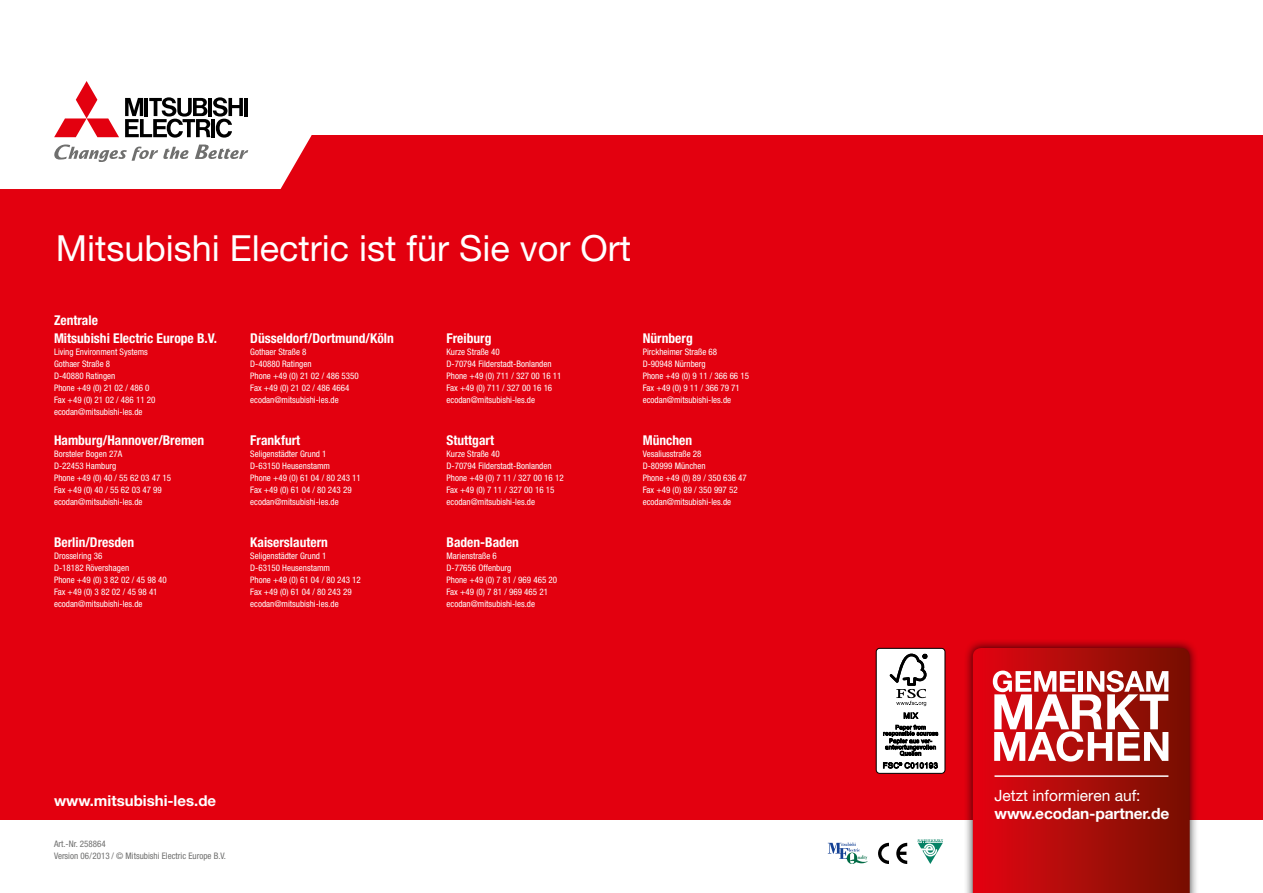
<style>
.page{position:relative;width:1263px;height:893px;background:#fff}
.page>*{position:absolute;margin:0;border:0;box-sizing:border-box;transform-origin:0 0}
.t1{font:36px "Helvetica Neue LT Pro";color:#fff}
.t2{font:700 15.6px "Helvetica Neue LT Pro";letter-spacing:-.01em;color:#fff}
.t3{font:15.6px "Helvetica Neue LT Pro";color:#fff}
.t4{font:700 15px "Helvetica Neue LT Pro";color:#fff}
.t5{font:700 condensed 13.5px/18px "Helvetica Neue LT Pro";color:#fff}
.t6{font:condensed 9px/12px "Helvetica Neue LT Pro";color:#fff}
.t7{font:condensed 9px/12px "Helvetica Neue LT Pro";color:#6f6f6e}
</style>
<div class="page">
<div style="left:0;top:135px;width:1263px;height:684px;background:#e3000f"></div>
<svg style="left:0;top:81px;width:311px;height:108px"></svg>
<svg style="left:828px;top:842px;width:40px;height:22px"></svg>
<svg style="left:878px;top:843px;width:11px;height:21px"></svg>
<svg style="left:896px;top:843px;width:11px;height:21px"></svg>
<svg style="left:918px;top:839px;width:25px;height:25px"></svg>
<div style="left:876px;top:648px;width:69px;height:125px;background:#fff;border-radius:3px"></div>
<div style="left:876px;top:648px;width:69px;height:126px;border:1px solid #000;border-radius:3px"></div>
<svg style="left:889px;top:654px;width:38px;height:52px"></svg>
<svg style="left:904px;top:712px;width:14px;height:7px"></svg>
<svg style="left:883px;top:725px;width:55px;height:31px"></svg>
<svg style="left:883px;top:762px;width:55px;height:7px"></svg>
<div style="left:964px;top:639px;width:235px;height:254px;background:#000;opacity:.75"></div>
<svg style="left:973px;top:648px;width:217px;height:245px"></svg>
<hr style="left:994px;top:775px;width:174px;height:2px;background:#fff">
<svg style="left:993px;top:671px;width:175px;height:91px"></svg>
<h1 class="t1" style="left:56px;top:227px;width:577px">Mitsubishi Electric ist für Sie vor Ort</h1>
<h3 class="t5" style="left:54px;top:311px;width:165px">Zentrale<br>Mitsubishi Electric Europe B.V.</h3>
<p class="t6" style="left:54px;top:345px;width:103px">Living Environment Systems<br>Gothaer Straße 8<br>D-40880 Ratingen<br>Phone +49 (0) 21 02 / 486 0<br>Fax +49 (0) 21 02 / 486 11 20 ecodan@mitsubishi-les.de</p>
<h3 class="t5" style="left:54px;top:431px;width:152px">Hamburg/Hannover/Bremen</h3>
<p class="t6" style="left:54px;top:447px;width:119px">Borsteler Bogen 27A<br>D-22453 Hamburg<br>Phone +49 (0) 40 / 55 62 03 47 15<br>Fax +49 (0) 40 / 55 62 03 47 99 ecodan@mitsubishi-les.de</p>
<h3 class="t5" style="left:54px;top:533px;width:82px">Berlin/Dresden</h3>
<p class="t6" style="left:54px;top:549px;width:114px">Drosselring 36<br>D-18182 Rövershagen<br>Phone +49 (0) 3 82 02 / 45 98 40<br>Fax +49 (0) 3 82 02 / 45 98 41 ecodan@mitsubishi-les.de</p>
<h3 class="t5" style="left:250px;top:329px;width:145px">Düsseldorf/Dortmund/Köln</h3>
<p class="t6" style="left:250px;top:345px;width:110px">Gothaer Straße 8<br>D-40880 Ratingen<br>Phone +49 (0) 21 02 / 486 5350<br>Fax +49 (0) 21 02 / 486 4664 ecodan@mitsubishi-les.de</p>
<h3 class="t5" style="left:250px;top:431px;width:51px">Frankfurt</h3>
<p class="t6" style="left:250px;top:447px;width:112px">Seligenstädter Grund 1<br>D-63150 Heusenstamm<br>Phone +49 (0) 61 04 / 80 243 11<br>Fax +49 (0) 61 04 / 80 243 29 ecodan@mitsubishi-les.de</p>
<h3 class="t5" style="left:250px;top:533px;width:79px">Kaiserslautern</h3>
<p class="t6" style="left:250px;top:549px;width:112px">Seligenstädter Grund 1<br>D-63150 Heusenstamm<br>Phone +49 (0) 61 04 / 80 243 12<br>Fax +49 (0) 61 04 / 80 243 29 ecodan@mitsubishi-les.de</p>
<h3 class="t5" style="left:446px;top:329px;width:46px">Freiburg</h3>
<p class="t6" style="left:446px;top:345px;width:116px">Kurze Straße 40<br>D-70794 Filderstadt-Bonlanden<br>Phone +49 (0) 711 / 327 00 16 11<br>Fax +49 (0) 711 / 327 00 16 16 ecodan@mitsubishi-les.de</p>
<h3 class="t5" style="left:446px;top:431px;width:49px">Stuttgart</h3>
<p class="t6" style="left:446px;top:447px;width:119px">Kurze Straße 40<br>D-70794 Filderstadt-Bonlanden<br>Phone +49 (0) 7 11 / 327 00 16 12<br>Fax +49 (0) 7 11 / 327 00 16 15 ecodan@mitsubishi-les.de</p>
<h3 class="t5" style="left:446px;top:533px;width:74px">Baden-Baden</h3>
<p class="t6" style="left:446px;top:549px;width:112px">Marienstraße 6<br>D-77656 Offenburg<br>Phone +49 (0) 7 81 / 969 465 20<br>Fax +49 (0) 7 81 / 969 465 21 ecodan@mitsubishi-les.de</p>
<h3 class="t5" style="left:643px;top:329px;width:51px">Nürnberg</h3>
<p class="t6" style="left:643px;top:345px;width:108px">Pirckheimer Straße 68<br>D-90948 Nürnberg<br>Phone +49 (0) 9 11 / 366 66 15<br>Fax +49 (0) 9 11 / 366 79 71 ecodan@mitsubishi-les.de</p>
<h3 class="t5" style="left:643px;top:431px;width:51px">München</h3>
<p class="t6" style="left:643px;top:447px;width:106px">Vesaliusstraße 28<br>D-80999 München<br>Phone +49 (0) 89 / 350 636 47<br>Fax +49 (0) 89 / 350 997 52 ecodan@mitsubishi-les.de</p>
<h3 class="t4" style="left:54px;top:792px;width:164px">www.mitsubishi-les.de</h3>
<p class="t7" style="left:54px;top:837px;width:173px">Art.-Nr. 258864<br>Version 06/2013 / © Mitsubishi Electric Europe B.V.</p>
<h2 class="t3" style="left:994px;top:786px;width:148px">Jetzt informieren auf:</h2>
<h2 class="t2" style="left:994px;top:804px;width:176px">www.ecodan-partner.de</h2>
</div>
